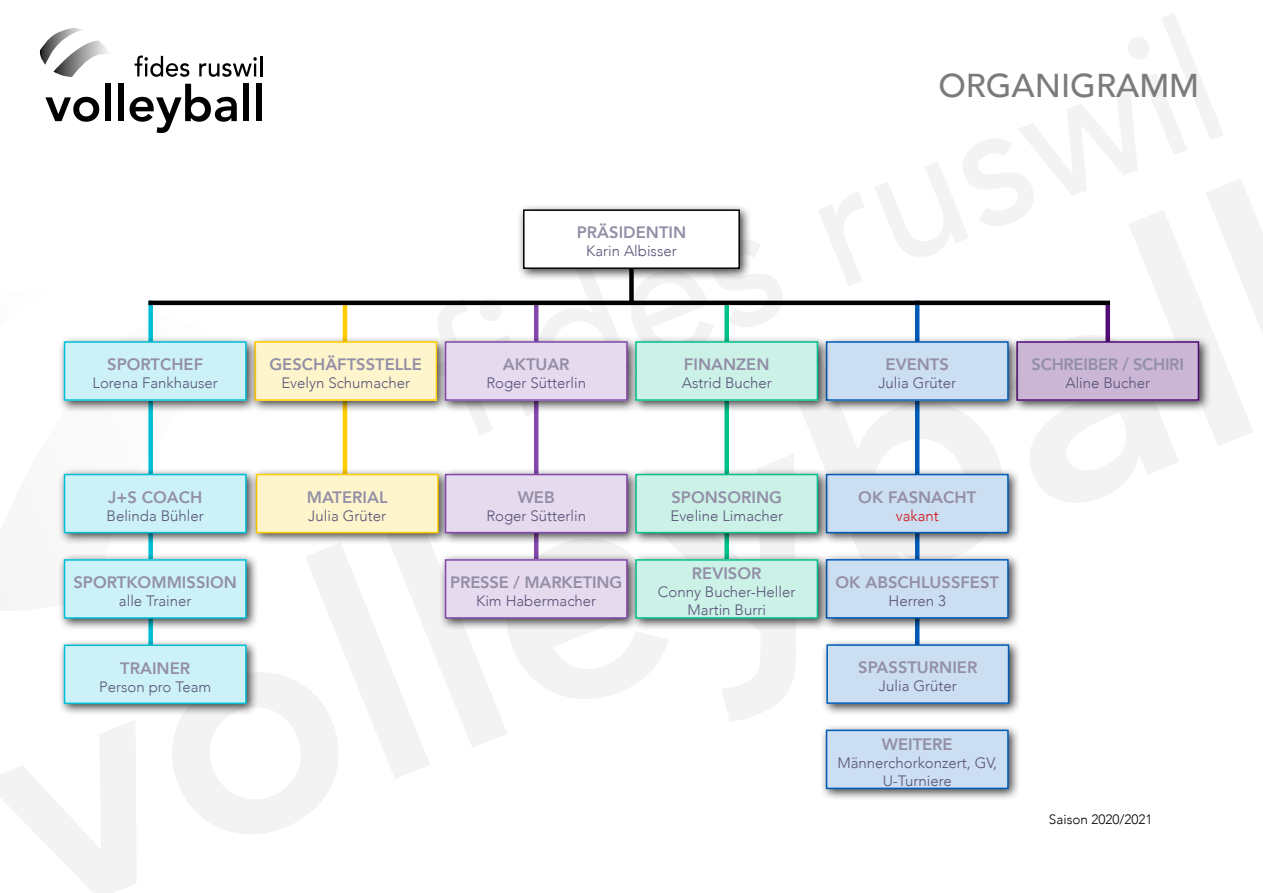
<style>
.page{position:relative;width:1263px;height:893px;background:#fff}
.page>*{position:absolute;margin:0;border:0;box-sizing:border-box;transform-origin:0 0}
.Überschrift_1{font:500 33px "Avenir";color:#7c7b7b}
.t1{font:800 16.5px "Avenir";color:#938fa7}
.t2{font:800 16.5px "Avenir";letter-spacing:-.02em;color:#938fa7}
.t3{font:300 15px/18px "Avenir";color:#595378;text-align:center}
.t4{font:300 15px "Avenir";color:#cd171a}
.t5{font:300 13.5px "Avenir";color:#000}
</style>
<div class="page">
<svg style="left:433px;top:241px;width:350px;height:195px"></svg>
<svg style="left:819px;top:192px;width:45px;height:94px"></svg>
<svg style="left:0;top:720px;width:136px;height:173px"></svg>
<svg style="left:172px;top:453px;width:624px;height:381px"></svg>
<svg style="left:782px;top:413px;width:192px;height:140px;fill:#f3f3f3"></svg>
<svg style="left:874px;top:13px;width:389px;height:489px"></svg>
<svg style="left:39px;top:28px;width:69px;height:49px"></svg>
<svg style="left:135px;top:56px;width:54px;height:21px"></svg>
<svg style="left:199px;top:57px;width:58px;height:20px"></svg>
<hr style="left:260px;top:56px;width:2px;height:20px;background:#000">
<svg style="left:45px;top:97px;width:54px;height:25px"></svg>
<div style="left:105px;top:84px;width:6px;height:37px;background:#000"></div>
<div style="left:118px;top:84px;width:6px;height:37px;background:#000"></div>
<svg style="left:130px;top:84px;width:107px;height:49px"></svg>
<div style="left:243px;top:84px;width:6px;height:37px;background:#000"></div>
<div style="left:256px;top:84px;width:6px;height:37px;background:#000"></div>
<div style="left:629px;top:236px;width:5px;height:67px;background:#000"></div>
<div style="left:1105px;top:303px;width:5px;height:81px;background:#510c76"></div>
<div style="left:1010px;top:335px;width:201px;height:78px;background:#000;opacity:.75"></div>
<div style="left:1017px;top:342px;width:181px;height:58px;background:#cbb6d6"></div>
<div style="left:1016px;top:341px;width:183px;height:60px;border:2px solid #510c76"></div>
<div style="left:517px;top:203px;width:235px;height:78px;background:#000;opacity:.75"></div>
<div style="left:524px;top:210px;width:215px;height:58px;background:#fff"></div>
<div style="left:523px;top:209px;width:217px;height:60px;border:2px solid #000"></div>
<hr style="left:343px;top:303px;width:4px;height:179px;background:#ffcd00">
<div style="left:248px;top:335px;width:201px;height:78px;background:#000;opacity:.75"></div>
<div style="left:255px;top:342px;width:181px;height:58px;background:#fff5cc"></div>
<div style="left:254px;top:341px;width:183px;height:60px;border:2px solid #ffcd00"></div>
<div style="left:250px;top:468px;width:201px;height:78px;background:#000;opacity:.75"></div>
<div style="left:257px;top:475px;width:181px;height:58px;background:#fff5cc"></div>
<div style="left:256px;top:474px;width:183px;height:59px;border:2px solid #ffcd00"></div>
<hr style="left:534px;top:303px;width:4px;height:286px;background:#8347ad">
<div style="left:439px;top:335px;width:201px;height:78px;background:#000;opacity:.75"></div>
<div style="left:446px;top:342px;width:181px;height:58px;background:#e6daef"></div>
<div style="left:445px;top:341px;width:183px;height:60px;border:2px solid #8347ad"></div>
<div style="left:439px;top:468px;width:201px;height:78px;background:#000;opacity:.75"></div>
<div style="left:446px;top:475px;width:181px;height:58px;background:#e6daef"></div>
<div style="left:445px;top:474px;width:183px;height:59px;border:2px solid #8347ad"></div>
<div style="left:438px;top:553px;width:202px;height:78px;background:#000;opacity:.75"></div>
<div style="left:446px;top:560px;width:181px;height:58px;background:#e6daef"></div>
<div style="left:445px;top:559px;width:183px;height:60px;border:2px solid #8347ad"></div>
<hr style="left:915px;top:301px;width:4px;height:377px;background:#005cb9">
<div style="left:820px;top:335px;width:201px;height:78px;background:#000;opacity:.75"></div>
<div style="left:826px;top:342px;width:182px;height:58px;background:#ccdef1"></div>
<div style="left:826px;top:341px;width:183px;height:60px;border:2px solid #005cb9"></div>
<div style="left:820px;top:468px;width:201px;height:78px;background:#000;opacity:.75"></div>
<div style="left:826px;top:475px;width:182px;height:58px;background:#ccdef1"></div>
<div style="left:826px;top:474px;width:183px;height:59px;border:2px solid #005cb9"></div>
<div style="left:820px;top:553px;width:201px;height:78px;background:#000;opacity:.75"></div>
<div style="left:826px;top:560px;width:182px;height:58px;background:#ccdef1"></div>
<div style="left:826px;top:559px;width:183px;height:60px;border:2px solid #005cb9"></div>
<div style="left:820px;top:724px;width:201px;height:77px;background:#000;opacity:.75"></div>
<div style="left:826px;top:730px;width:182px;height:58px;background:#ccdef1"></div>
<div style="left:826px;top:730px;width:183px;height:59px;border:2px solid #005cb9"></div>
<div style="left:724px;top:303px;width:5px;height:286px;background:#00c08b"></div>
<div style="left:629px;top:335px;width:201px;height:78px;background:#000;opacity:.75"></div>
<div style="left:636px;top:342px;width:181px;height:58px;background:#ccf2e8"></div>
<div style="left:635px;top:341px;width:183px;height:60px;border:2px solid #00c08b"></div>
<div style="left:629px;top:468px;width:201px;height:78px;background:#000;opacity:.75"></div>
<div style="left:636px;top:475px;width:181px;height:58px;background:#ccf2e8"></div>
<div style="left:635px;top:474px;width:183px;height:59px;border:2px solid #00c08b"></div>
<div style="left:629px;top:553px;width:201px;height:78px;background:#000;opacity:.75"></div>
<div style="left:636px;top:560px;width:181px;height:58px;background:#ccf2e8"></div>
<div style="left:635px;top:559px;width:183px;height:60px;border:2px solid #00c08b"></div>
<div style="left:148px;top:301px;width:5px;height:377px;background:#00bed6"></div>
<div style="left:58px;top:335px;width:201px;height:78px;background:#000;opacity:.75"></div>
<div style="left:65px;top:342px;width:181px;height:58px;background:#ccf2f7"></div>
<div style="left:64px;top:341px;width:183px;height:60px;border:2px solid #00bed6"></div>
<div style="left:58px;top:468px;width:201px;height:78px;background:#000;opacity:.75"></div>
<div style="left:65px;top:475px;width:181px;height:58px;background:#ccf2f7"></div>
<div style="left:64px;top:474px;width:183px;height:59px;border:2px solid #00bed6"></div>
<div style="left:58px;top:639px;width:201px;height:77px;background:#000;opacity:.75"></div>
<div style="left:65px;top:645px;width:181px;height:58px;background:#ccf2f7"></div>
<div style="left:64px;top:645px;width:183px;height:59px;border:2px solid #00bed6"></div>
<div style="left:58px;top:553px;width:201px;height:78px;background:#000;opacity:.75"></div>
<div style="left:65px;top:560px;width:181px;height:58px;background:#ccf2f7"></div>
<div style="left:64px;top:559px;width:183px;height:60px;border:2px solid #00bed6"></div>
<hr style="left:148px;top:301px;width:962px;height:4px;background:#000">
<div style="left:820px;top:638px;width:201px;height:78px;background:#000;opacity:.75"></div>
<div style="left:827px;top:645px;width:181px;height:58px;background:#ccdef1"></div>
<div style="left:826px;top:644px;width:183px;height:60px;border:2px solid #005cb9"></div>
<p class="Überschrift_1" style="left:938px;top:57px;width:262px">ORGANIGRAMM</p>
<p class="t1" style="left:577px;top:220px;width:111px">PRÄSIDENTIN</p>
<p class="t3" style="left:586px;top:242px;width:92px">Karin Albisser</p>
<p class="t1" style="left:107px;top:352px;width:97px">SPORTCHEF</p>
<p class="t3" style="left:93px;top:374px;width:127px">Lorena Fankhauser</p>
<p class="t1" style="left:269px;top:352px;width:154px">GESCHÄFTSSTELLE</p>
<p class="t3" style="left:281px;top:374px;width:130px">Evelyn Schumacher</p>
<p class="t1" style="left:503px;top:352px;width:68px">AKTUAR</p>
<p class="t3" style="left:486px;top:374px;width:101px">Roger Sütterlin</p>
<p class="t1" style="left:684px;top:352px;width:87px">FINANZEN</p>
<p class="t3" style="left:682px;top:374px;width:91px">Astrid Bucher</p>
<p class="t1" style="left:886px;top:352px;width:65px">EVENTS</p>
<p class="t3" style="left:878px;top:374px;width:79px">Julia Grüter</p>
<p class="t2" style="left:1031px;top:352px;width:154px">SCHREIBER / SCHIRI</p>
<p class="t3" style="left:1065px;top:374px;width:86px">Aline Bucher</p>
<p class="t1" style="left:108px;top:484px;width:96px">J+S COACH</p>
<p class="t3" style="left:107px;top:507px;width:99px">Belinda Bühler</p>
<p class="t1" style="left:307px;top:484px;width:82px">MATERIAL</p>
<p class="t3" style="left:308px;top:507px;width:79px">Julia Grüter</p>
<p class="t1" style="left:518px;top:484px;width:38px">WEB</p>
<p class="t3" style="left:486px;top:507px;width:101px">Roger Sütterlin</p>
<p class="t1" style="left:671px;top:484px;width:112px">SPONSORING</p>
<p class="t3" style="left:670px;top:507px;width:114px">Eveline Limacher</p>
<p class="t1" style="left:858px;top:484px;width:119px">OK FASNACHT</p>
<p class="t4" style="left:896px;top:507px;width:45px">vakant</p>
<p class="t1" style="left:73px;top:570px;width:165px">SPORTKOMMISSION</p>
<p class="t3" style="left:119px;top:592px;width:74px">alle Trainer</p>
<p class="t1" style="left:450px;top:570px;width:173px">PRESSE / MARKETING</p>
<p class="t3" style="left:476px;top:592px;width:122px">Kim Habermacher</p>
<p class="t1" style="left:692px;top:561px;width:71px">REVISOR</p>
<p class="t3" style="left:658px;top:583px;width:139px">Conny Bucher-Heller</p>
<p class="t3" style="left:687px;top:601px;width:80px">Martin Burri</p>
<p class="t1" style="left:835px;top:569px;width:165px">OK ABSCHLUSSFEST</p>
<p class="t3" style="left:889px;top:592px;width:59px">Herren 3</p>
<p class="t1" style="left:120px;top:655px;width:71px">TRAINER</p>
<p class="t3" style="left:99px;top:677px;width:114px">Person pro Team</p>
<p class="t1" style="left:858px;top:655px;width:121px">SPASSTURNIER</p>
<p class="t3" style="left:879px;top:677px;width:79px">Julia Grüter</p>
<p class="t1" style="left:882px;top:731px;width:72px">WEITERE</p>
<p class="t3" style="left:837px;top:753px;width:161px">Männerchorkonzert, GV,<br>U-Turniere</p>
<p class="t5" style="left:1049px;top:812px;width:105px">Saison 2020/2021</p>
</div>
